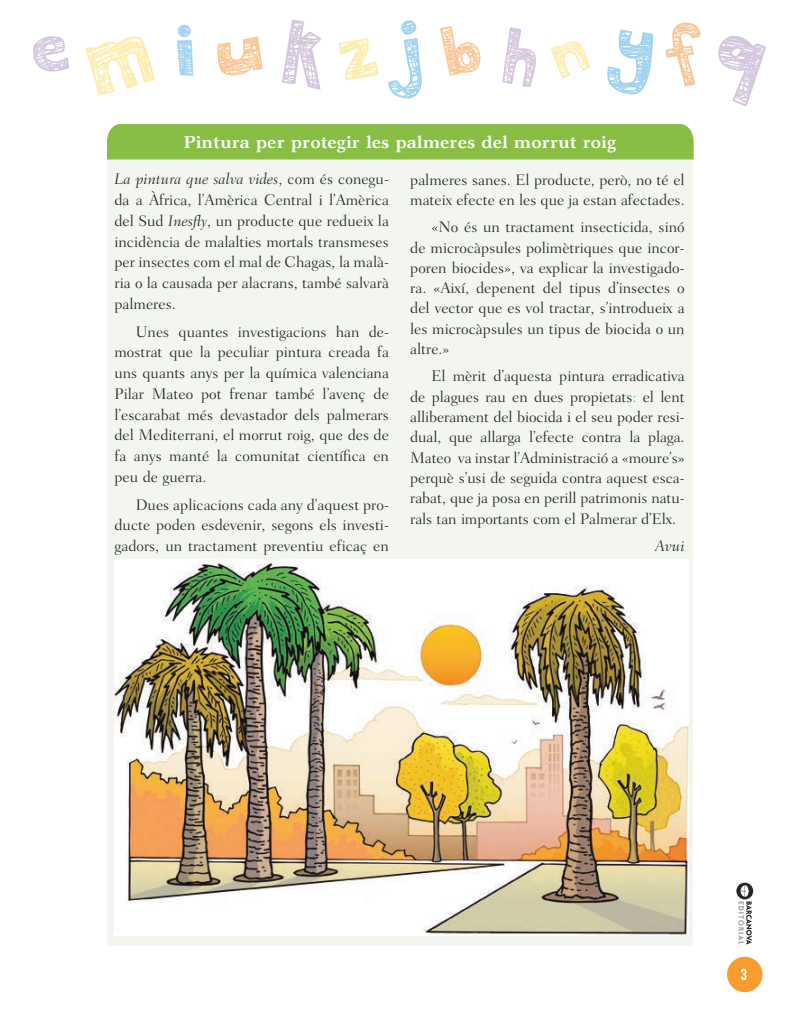
<style>
.page{position:relative;width:798px;height:1028px;background:#fff}
.page>*{position:absolute;margin:0;border:0;box-sizing:border-box;transform-origin:0 0}
.t1{font:700 17.5px "Garth Graphic Std";color:#fff}
.t2{font:300 15.62px/20.8px "Fairfield LT Std";color:#252627;text-align:justify}
.t3{font:italic 300 15.62px "Fairfield LT Std";color:#252627}
.t4{font:700 15px "Heading Pro";color:#fff}
.s1{font-style:italic}
.s2{color:#00b2c2}
</style>
<div class="page">
<div style="left:107px;top:160px;width:585px;height:786px;background:#f2f6ef"></div>
<div style="left:107px;top:124px;width:586px;height:35px;background:#87be43"></div>
<img style="left:114px;top:559px;width:573px;height:376px">
<div style="left:726px;top:956px;width:36px;height:36px;background:#f79c2e;border-radius:50%"></div>
<svg style="left:736px;top:882px;width:16px;height:62px"></svg>
<p class="t1" style="left:183px;top:131px;width:434px">Pintura per protegir les palmeres del morrut roig</p>
<p class="t2" style="left:114px;top:169px;width:276px"><span class="s1">La pintura que salva vides</span>, com és conegu&shy;da a Àfrica, l’Amèrica Central i l’Amèrica del Sud <span class="s1">Inesfly</span>, un producte que redueix la incidència de malalties mortals transmeses per insectes com el mal de Chagas, la malà&shy;ria o la causada per alacrans, també salvarà palmeres.</p>
<p class="t2" style="left:114px;top:321px;width:276px;text-indent:21px">Unes quantes investigacions han de&shy;mostrat que la peculiar pintura creada fa uns quants anys per la química valenciana Pilar Mateo pot frenar també l’avenç de l’escarabat més devastador dels palmerars del Mediterrani, el morrut roig, que des de fa anys manté la comunitat científica en peu de guerra.</p>
<p class="t2" style="left:114px;top:494px;width:276px;text-indent:21px">Dues aplicacions cada any d’aquest pro&shy;ducte poden esdevenir, segons els investi&shy;gadors, un tractament preventiu eficaç en</p>
<p class="t2" style="left:410px;top:169px;width:276px;line-height:20.2px">palmeres sanes. El producte, però, no té el mateix efecte en les que ja estan afectades.</p>
<p class="t2" style="left:410px;top:217px;width:276px;line-height:20.2px;text-indent:21px">«No és un tractament insecticida, sinó de microcàpsules polimètriques que incor&shy;poren biocides», va explicar la investigado&shy;ra. «Així, depenent del tipus d’insectes o del vector que es vol tractar, s’introdueix a les microcàpsules un tipus de biocida o un altre.»</p>
<p class="t2" style="left:410px;top:366px;width:276px;line-height:20.2px;text-indent:21px">El mèrit d’aquesta pintura erradicativa de plagues rau en dues propietats<span class="s2">:</span> el lent alliberament del biocida i el seu poder resi&shy;dual, que allarga l’efecte contra la plaga.<br>Mateo va instar l’Administració a «moure’s» perquè s’usi de seguida contra aquest esca&shy;rabat, que ja posa en perill patrimonis natu&shy;rals tan importants com el Palmerar d’Elx.</p>
<p class="t3" style="left:655px;top:536px;width:31px">Avui</p>
<p class="t4" style="left:740px;top:965px;width:8px">3</p>
</div>
